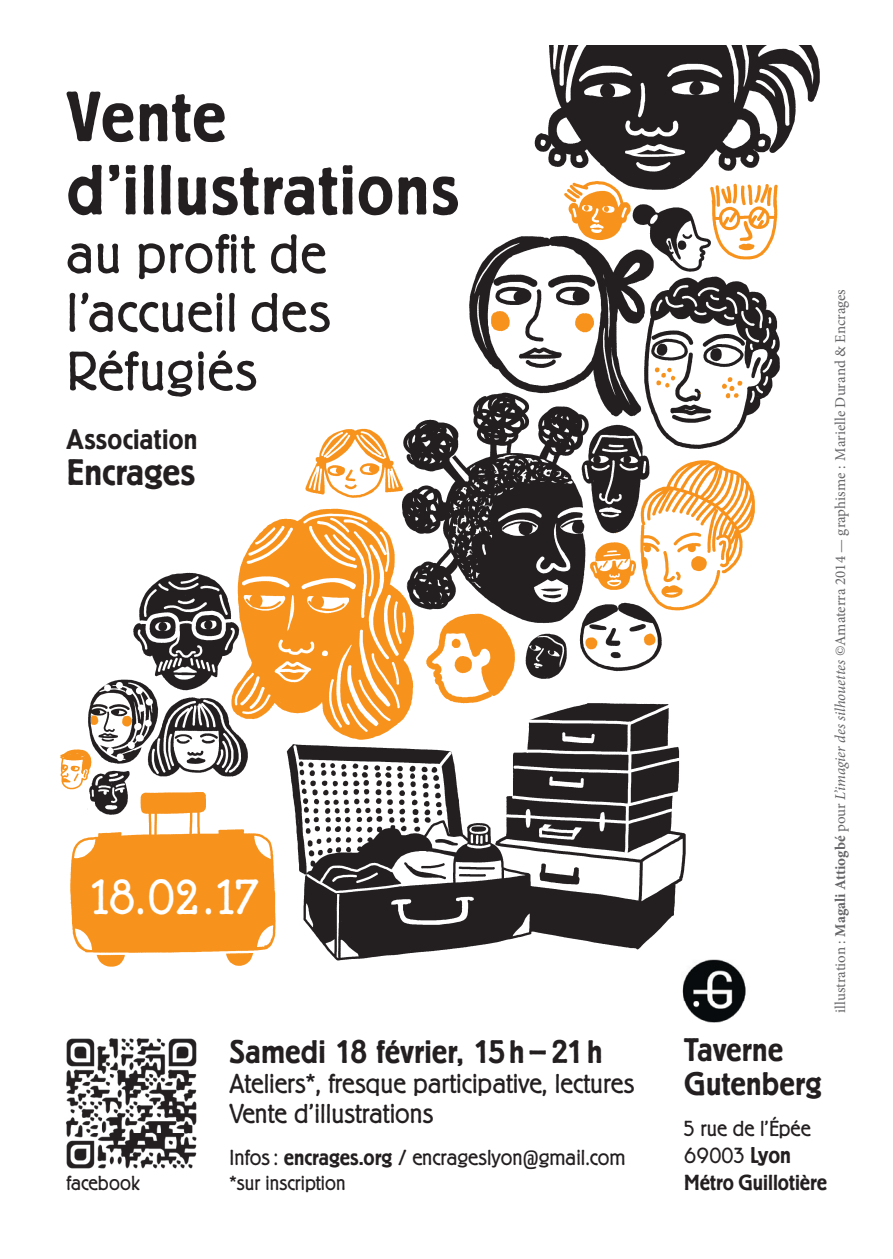
<style>
.page{position:relative;width:893px;height:1259px;background:#fff}
.page>*{position:absolute;margin:0;border:0;box-sizing:border-box;transform-origin:0 0}
.t1{font:500 69.9px/73.2px "Berliner Grotesk";letter-spacing:.02em;color:#231f20}
.t2{font:300 54.6px/58.5px "Berliner Grotesk";letter-spacing:.015em;color:#231f20;text-align:justify}
.t3{font:300 48.6px "Berliner Grotesk";color:#fff}
.t4{font:500 36.6px "Berliner Grotesk";color:#231f20}
.t5{font:500 32.4px/33.3px "Berliner Grotesk";letter-spacing:.005em;color:#231f20}
.t6{font:500 27.9px "Berliner Grotesk";letter-spacing:.01em;color:#231f20}
.t7{font:300 27px/30.3px "Berliner Grotesk";color:#231f20}
.t8{font:300 21.6px/27px "Berliner Grotesk";color:#231f20}
.t9{font:300 20.1px "Berliner Grotesk";color:#231f20}
.t10{font:15px "Minion Pro";color:#656568}
.s1{font-weight:500}
.s2{font-family:"Yanone Kaffeesatz";font-weight:400}
.s3{font-weight:700}
.s4{font-style:italic}
.s5{font-weight:500;font-size:22.5px}
</style>
<div class="page">
<img style="left:60px;top:45px;width:747px;height:922px">
<img style="left:676px;top:954px;width:73px;height:69px">
<img style="left:66px;top:1038px;width:131px;height:131px">
<h1 class="t1" style="left:66px;top:82px;width:394px">Vente d’illustrations</h1>
<h2 class="t2" style="left:66px;top:226px;width:266px">au profit de l’accueil des Réfugiés</h2>
<h3 class="t6" style="left:67px;top:425px;width:133px">Association</h3>
<h3 class="t4" style="left:67px;top:453px;width:130px">Encrages</h3>
<h3 class="t3" style="left:91px;top:869px;width:169px">18.02 . 17</h3>
<h3 class="t9" style="left:66px;top:1171px;width:75px">facebook</h3>
<h3 class="t5" style="left:230px;top:1035px;width:375px">Samedi 18 février, 15 h — 21 h</h3>
<h3 class="t7" style="left:230px;top:1068px;width:406px">Ateliers*, fresque participative, lectures<br>Vente d’illustrations</h3>
<h3 class="t8" style="left:230px;top:1144px;width:398px">Infos : <span class="s1">encrages.org</span> / encrageslyon<span class="s2">@</span>gmail.com</h3>
<h3 class="t9" style="left:230px;top:1171px;width:117px">*sur inscription</h3>
<p class="t10" style="left:830px;top:1012px;width:725px;rotate:-90deg">illustration : <span class="s3">Magali Attiogbé</span> pour <span class="s4">L’imagier des silhouettes</span> ©Amaterra 2014 — graphisme : Marielle Durand &amp; Encrages</p>
<h3 class="t5" style="left:684px;top:1034px;width:139px">Taverne<br>Gutenberg</h3>
<h3 class="t8" style="left:684px;top:1115px;width:144px">5 rue de l’Épée<br>69003 <span class="s5">Lyon<br></span><span class="s1">Métro Guillotière</span></h3>
</div>
